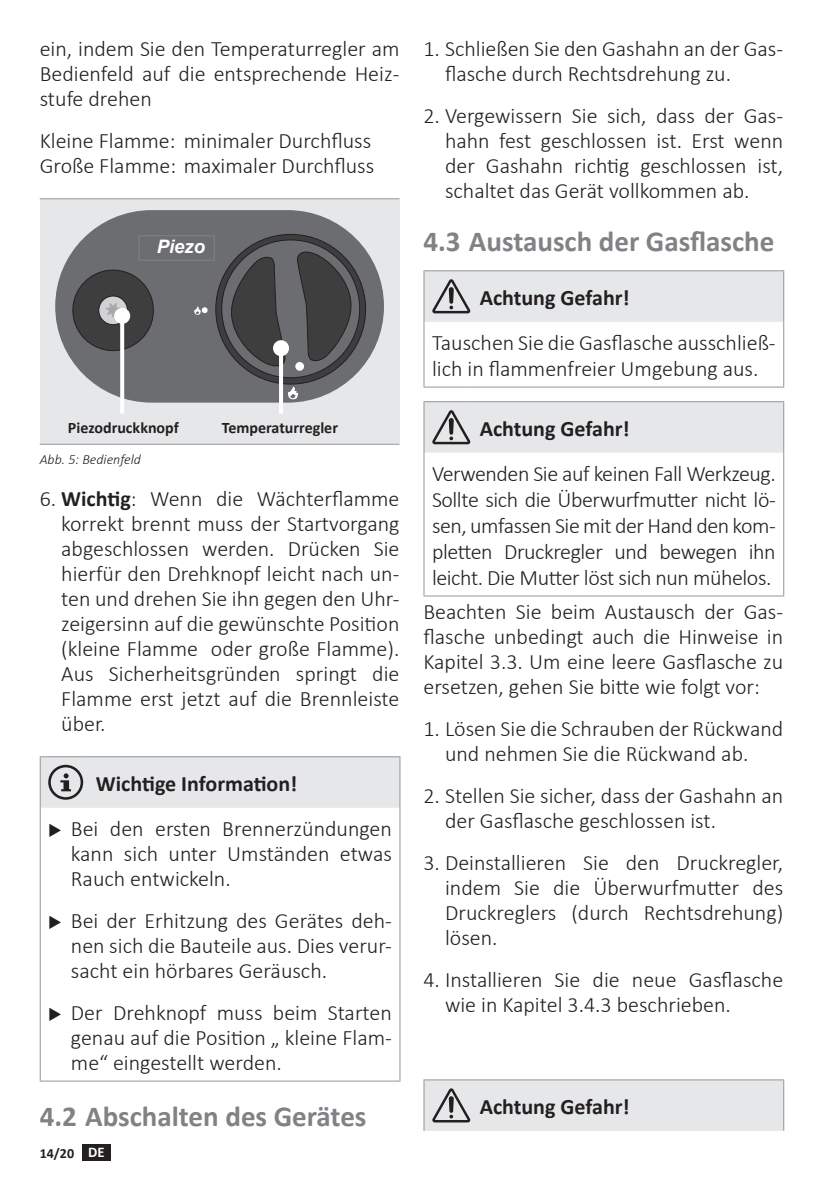
<style>
.page{position:relative;width:840px;height:1191px;background:#fff}
.page>*{position:absolute;margin:0;border:0;box-sizing:border-box;transform-origin:0 0}
.t1{font:700 29px "Calibri";color:#808285}
.t2{font:300 22px/25px "Calibri";color:#231f20;text-align:justify}
.t3{font:700 22px "Calibri";color:#231f20}
.t4{font:italic 700 18.6px "Arial";color:#fff}
.t5{font:700 16px "Calibri";color:#231f20}
.t6{font:italic 300 14px "Calibri";color:#231f20}
.t7{font:700 14px "Calibri";color:#231f20}
.s1{font-weight:700}
.s2{font-size:14.8px;color:#fff}
</style>
<div class="page">
<div style="left:82px;top:1144px;width:29px;height:16px;background:#231f20"></div>
<div style="left:40px;top:199px;width:359px;height:245px;background:#e6e7e9"></div>
<hr style="left:40px;top:198px;width:359px;height:1px;background:#939598">
<hr style="left:40px;top:444px;width:359px;height:1px;background:#939598">
<div style="left:55px;top:210px;width:329px;height:192px;background:#6c6d70;border-radius:96px"></div>
<div style="left:73px;top:270px;width:80px;height:80px;background:#3e3e3f;border-radius:50%"></div>
<div style="left:99px;top:296px;width:28px;height:29px;background:#d1d2d4;border-radius:50%"></div>
<div style="left:98px;top:296px;width:30px;height:29px;border:1px solid #231f20;border-radius:50%"></div>
<svg style="left:105px;top:303px;width:14px;height:15px"></svg>
<div style="left:139px;top:235px;width:75px;height:25px;border:1px solid #808285"></div>
<svg style="left:288px;top:386px;width:10px;height:14px"></svg>
<svg style="left:194px;top:306px;width:14px;height:9px"></svg>
<svg style="left:216px;top:234px;width:149px;height:150px;background:#3a393a"></svg>
<div style="left:221px;top:240px;width:138px;height:138px;background:#6c6d70;border-radius:50%"></div>
<svg style="left:229px;top:255px;width:57px;height:114px"></svg>
<svg style="left:297px;top:249px;width:56px;height:114px"></svg>
<div style="left:295px;top:362px;width:9px;height:9px;background:#fff;border-radius:50%"></div>
<svg style="left:120px;top:324px;width:4px;height:89px"></svg>
<div style="left:114px;top:308px;width:16px;height:16px;background:#fff;border-radius:50%"></div>
<hr style="left:279px;top:348px;width:4px;height:65px;background:#fff">
<div style="left:273px;top:340px;width:16px;height:16px;background:#fff;border-radius:50%"></div>
<hr style="left:40px;top:807px;width:1px;height:273px;background:#939598">
<hr style="left:399px;top:807px;width:1px;height:273px;background:#939598">
<hr style="left:40px;top:1080px;width:48px;height:1px;background:#939598">
<hr style="left:88px;top:1080px;width:312px;height:1px;background:#939598">
<svg style="left:40px;top:756px;width:360px;height:51px;background:#dfe0e2"></svg>
<hr style="left:423px;top:270px;width:48px;height:1px;background:#939598">
<hr style="left:423px;top:271px;width:1px;height:51px;background:#939598">
<hr style="left:471px;top:270px;width:312px;height:1px;background:#939598">
<hr style="left:423px;top:322px;width:1px;height:64px;background:#939598">
<hr style="left:782px;top:322px;width:1px;height:64px;background:#939598">
<hr style="left:423px;top:386px;width:48px;height:1px;background:#939598">
<hr style="left:471px;top:386px;width:312px;height:1px;background:#939598">
<div style="left:424px;top:271px;width:359px;height:51px;background:#e6e7e9"></div>
<hr style="left:423px;top:401px;width:48px;height:1px;background:#939598">
<hr style="left:423px;top:402px;width:1px;height:51px;background:#939598">
<hr style="left:471px;top:401px;width:312px;height:1px;background:#939598">
<hr style="left:423px;top:453px;width:1px;height:142px;background:#939598">
<hr style="left:782px;top:453px;width:1px;height:142px;background:#939598">
<hr style="left:423px;top:595px;width:48px;height:1px;background:#939598">
<hr style="left:471px;top:595px;width:312px;height:1px;background:#939598">
<div style="left:424px;top:402px;width:359px;height:51px;background:#e6e7e9"></div>
<hr style="left:423px;top:1079px;width:48px;height:1px;background:#939598">
<hr style="left:423px;top:1080px;width:1px;height:51px;background:#939598">
<div style="left:424px;top:1079px;width:359px;height:52px;background:#e6e7e9"></div>
<p class="t2" style="left:40px;top:36px;width:361px">ein, indem Sie den Temperaturregler am Bedienfeld auf die entsprechende Heiz&shy;stufe drehen</p>
<p class="t2" style="left:40px;top:128px;width:336px">Kleine Flamme: minimaler Durchfluss<br>Große Flamme: maximaler Durchfluss</p>
<p class="t4" style="left:157px;top:234px;width:50px">Piezo</p>
<p class="t5" style="left:68px;top:416px;width:112px">Piezodruckknopf</p>
<p class="t5" style="left:222px;top:416px;width:117px">Temperaturregler</p>
<p class="t6" style="left:40px;top:450px;width:103px">Abb. 5: Bedienfeld</p>
<p class="t2" style="left:61px;top:486px;width:339px;text-indent:-22px">6. <span class="s1">Wichtig</span>: Wenn die Wächterflamme korrekt brennt muss der Startvorgang abgeschlossen werden. Drücken Sie hierfür den Drehknopf leicht nach un&shy;ten und drehen Sie ihn gegen den Uhr&shy;zeigersinn auf die gewünschte Position (kleine Flamme oder große Flamme).<br>Aus Sicherheitsgründen springt die Flamme erst jetzt auf die Brennleiste über.</p>
<p class="t3" style="left:96px;top:767px;width:203px">Wichtige Information!</p>
<p class="t2" style="left:71px;top:815px;width:322px">Bei den ersten Brennerzündungen kann sich unter Umständen etwas Rauch entwickeln.</p>
<p class="t2" style="left:71px;top:907px;width:322px">Bei der Erhitzung des Gerätes deh&shy;nen sich die Bauteile aus. Dies verur&shy;sacht ein hörbares Geräusch.</p>
<p class="t2" style="left:71px;top:999px;width:322px">Der Drehknopf muss beim Starten genau auf die Position „ kleine Flam&shy;me“ eingestellt werden.</p>
<h1 class="t1" style="left:40px;top:1096px;width:328px">4.2 Abschalten des Gerätes</h1>
<p class="t7" style="left:40px;top:1143px;width:66px">14/20 <span class="s2">DE</span></p>
<p class="t2" style="left:445px;top:36px;width:339px;text-indent:-22px">1. Schließen Sie den Gashahn an der Gas&shy;flasche durch Rechtsdrehung zu.</p>
<p class="t2" style="left:445px;top:103px;width:339px;text-indent:-22px">2. Vergewissern Sie sich, dass der Gas&shy;hahn fest geschlossen ist. Erst wenn der Gashahn richtig geschlossen ist, schaltet das Gerät vollkommen ab.</p>
<h1 class="t1" style="left:423px;top:221px;width:352px">4.3 Austausch der Gasflasche</h1>
<p class="t3" style="left:479px;top:282px;width:151px">Achtung Gefahr!</p>
<p class="t2" style="left:432px;top:329px;width:345px;line-height:26px">Tauschen Sie die Gasflasche ausschließ&shy;lich in flammenfreier Umgebung aus.</p>
<p class="t3" style="left:479px;top:412px;width:151px">Achtung Gefahr!</p>
<p class="t2" style="left:432px;top:460px;width:345px;line-height:26px">Verwenden Sie auf keinen Fall Werkzeug.<br>Sollte sich die Überwurfmutter nicht lö&shy;sen, umfassen Sie mit der Hand den kom&shy;pletten Druckregler und bewegen ihn leicht. Die Mutter löst sich nun mühelos.</p>
<p class="t2" style="left:423px;top:599px;width:361px">Beachten Sie beim Austausch der Gas&shy;flasche unbedingt auch die Hinweise in Kapitel 3.3. Um eine leere Gasflasche zu ersetzen, gehen Sie bitte wie folgt vor:</p>
<p class="t2" style="left:423px;top:716px;width:361px;text-align:center">1. Lösen Sie die Schrauben der Rückwand und nehmen Sie die Rückwand ab.</p>
<p class="t2" style="left:445px;top:783px;width:339px;text-indent:-22px">2. Stellen Sie sicher, dass der Gashahn an der Gasflasche geschlossen ist.</p>
<p class="t2" style="left:445px;top:850px;width:339px;text-indent:-22px">3. Deinstallieren Sie den Druckregler, indem Sie die Überwurfmutter des Druckreglers (durch Rechtsdrehung) lösen.</p>
<p class="t2" style="left:445px;top:967px;width:339px;text-indent:-22px">4. Installieren Sie die neue Gasflasche wie in Kapitel 3.4.3 beschrieben.</p>
<p class="t3" style="left:479px;top:1090px;width:151px">Achtung Gefahr!</p>
</div>
